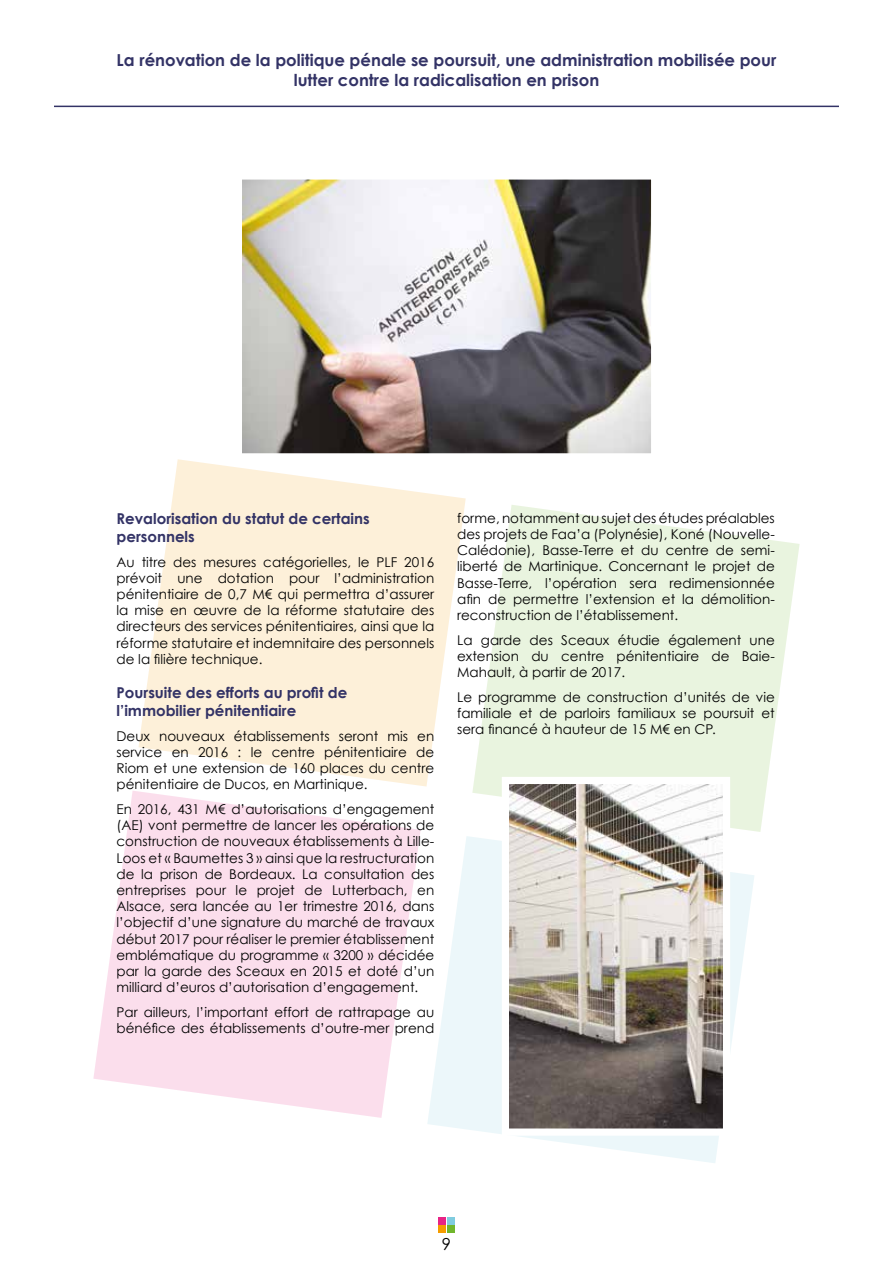
<style>
.page{position:relative;width:893px;height:1263px;background:#fff}
.page>*{position:absolute;margin:0;border:0;box-sizing:border-box;transform-origin:0 0}
.t1{font:700 16.5px/19.8px "Century Gothic";color:#336;text-align:center}
.t2{font:16.5px "Century Gothic";color:#000}
.t3{font:700 15px/18px "Century Gothic";color:#336}
.t4{font:13.5px/16.2px "Century Gothic";color:#000;text-align:justify}
</style>
<div class="page">
<div style="left:438px;top:1226px;width:8px;height:7px;background:#f59c00"></div>
<div style="left:447px;top:1226px;width:8px;height:7px;background:#70b62c"></div>
<div style="left:438px;top:1217px;width:8px;height:7px;background:#e72486"></div>
<div style="left:447px;top:1217px;width:8px;height:7px;background:#80ccdf"></div>
<svg style="left:138px;top:459px;width:328px;height:327px;fill:#fdf0d9"></svg>
<svg style="left:472px;top:505px;width:328px;height:327px;fill:#e9f4df"></svg>
<svg style="left:93px;top:791px;width:328px;height:327px;fill:#fbdeec"></svg>
<svg style="left:427px;top:836px;width:327px;height:327px;fill:#ecf7fa"></svg>
<hr style="left:54px;top:106px;width:785px;height:1px;background:#336">
<img style="left:233px;top:179px;width:419px;height:283px">
<svg style="left:498px;top:773px;width:236px;height:366px"></svg>
<p class="t1" style="left:117px;top:50px;width:661px">La rénovation de la politique pénale se poursuit, une administration mobilisée pour lutter contre la radicalisation en prison</p>
<p class="t3" style="left:117px;top:509px;width:255px">Revalorisation du statut de certains personnels</p>
<p class="t4" style="left:117px;top:553px;width:319px">Au titre des mesures catégorielles, le PLF 2016 prévoit une dotation pour l’administration pénitentiaire de 0,7 M€ qui permettra d’assurer la mise en œuvre de la réforme statutaire des directeurs des services pénitentiaires, ainsi que la réforme statutaire et indemnitaire des personnels de la filière technique.</p>
<p class="t3" style="left:117px;top:683px;width:232px">Poursuite des efforts au profit de l’immobilier pénitentiaire</p>
<p class="t4" style="left:117px;top:727px;width:319px">Deux nouveaux établissements seront mis en service en 2016 : le centre pénitentiaire de Riom et une extension de 160 places du centre pénitentiaire de Ducos, en Martinique.</p>
<p class="t4" style="left:117px;top:801px;width:319px">En 2016, 431 M€ d’autorisations d’engagement (AE) vont permettre de lancer les opérations de construction de nouveaux établissements à Lille-Loos et « Baumettes 3 » ainsi que la restructuration de la prison de Bordeaux. La consultation des entreprises pour le projet de Lutterbach, en Alsace, sera lancée au 1er trimestre 2016, dans l’objectif d’une signature du marché de travaux début 2017 pour réaliser le premier établissement emblématique du programme « 3200 » décidée par la garde des Sceaux en 2015 et doté d’un milliard d’euros d’autorisation d’engagement.</p>
<p class="t4" style="left:117px;top:1004px;width:319px">Par ailleurs, l’important effort de rattrapage au bénéfice des établissements d’outre-mer prend</p>
<p class="t4" style="left:457px;top:509px;width:319px">forme, notamment au sujet des études préalables des projets de Faa’a (Polynésie), Koné (Nouvelle-Calédonie), Basse-Terre et du centre de semi&shy;liberté de Martinique. Concernant le projet de Basse-Terre, l’opération sera redimensionnée afin de permettre l’extension et la démolition&shy;reconstruction de l’établissement.</p>
<p class="t4" style="left:457px;top:631px;width:319px">La garde des Sceaux étudie également une extension du centre pénitentiaire de Baie-Mahault, à partir de 2017.</p>
<p class="t4" style="left:457px;top:688px;width:319px">Le programme de construction d’unités de vie familiale et de parloirs familiaux se poursuit et sera financé à hauteur de 15 M€ en CP.</p>
<p class="t2" style="left:442px;top:1234px;width:11px">9</p>
</div>
